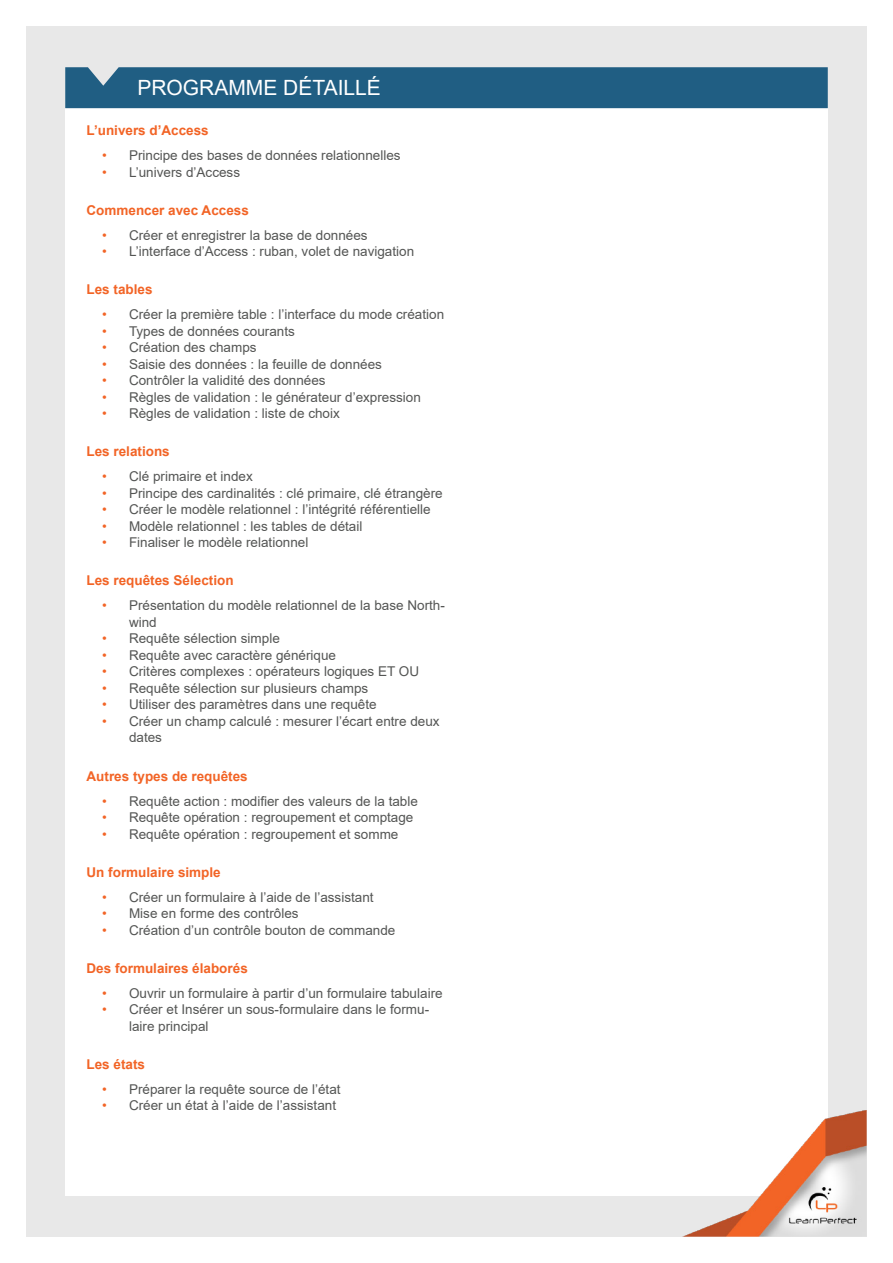
<style>
.page{position:relative;width:893px;height:1263px;background:#fff}
.page>*{position:absolute;margin:0;border:0;box-sizing:border-box;transform-origin:0 0}
.t1{font:21px "Arial";color:#fff}
.t2{font:13.5px/16.5px "Arial";color:#545554}
.t3{font:700 13.5px "Arial";color:#f26426}
.s1{color:#f26426}
</style>
<div class="page">
<div style="left:26px;top:26px;width:841px;height:1211px;background:#e8e8e8"></div>
<div style="left:65px;top:108px;width:763px;height:1088px;background:#fff"></div>
<div style="left:65px;top:67px;width:763px;height:41px;background:#205e83"></div>
<img style="left:682px;top:1111px;width:185px;height:126px">
<h1 class="t1" style="left:137px;top:74px;width:245px">PROGRAMME DÉTAILLÉ</h1>
<p class="t3" style="left:87px;top:121px;width:124px">L’univers d’Access</p>
<p class="t2" style="left:102px;top:147px;width:300px"><span class="s1">•</span> Principe des bases de données relationnelles</p>
<p class="t2" style="left:102px;top:163px;width:140px"><span class="s1">•</span> L’univers d’Access</p>
<p class="t3" style="left:87px;top:200px;width:164px">Commencer avec Access</p>
<p class="t2" style="left:102px;top:227px;width:267px"><span class="s1">•</span> Créer et enregistrer la base de données</p>
<p class="t2" style="left:102px;top:243px;width:314px"><span class="s1">•</span> L’interface d’Access : ruban, volet de navigation</p>
<p class="t3" style="left:87px;top:280px;width:68px">Les tables</p>
<p class="t2" style="left:102px;top:306px;width:344px"><span class="s1">•</span> Créer la première table : l’interface du mode création</p>
<p class="t2" style="left:102px;top:323px;width:194px"><span class="s1">•</span> Types de données courants</p>
<p class="t2" style="left:102px;top:339px;width:156px"><span class="s1">•</span> Création des champs</p>
<p class="t2" style="left:102px;top:356px;width:281px"><span class="s1">•</span> Saisie des données : la feuille de données</p>
<p class="t2" style="left:102px;top:372px;width:225px"><span class="s1">•</span> Contrôler la validité des données</p>
<p class="t2" style="left:102px;top:389px;width:320px"><span class="s1">•</span> Règles de validation : le générateur d’expression</p>
<p class="t2" style="left:102px;top:405px;width:239px"><span class="s1">•</span> Règles de validation : liste de choix</p>
<p class="t3" style="left:87px;top:442px;width:85px">Les relations</p>
<p class="t2" style="left:102px;top:468px;width:152px"><span class="s1">•</span> Clé primaire et index</p>
<p class="t2" style="left:102px;top:485px;width:342px"><span class="s1">•</span> Principe des cardinalités : clé primaire, clé étrangère</p>
<p class="t2" style="left:102px;top:501px;width:330px"><span class="s1">•</span> Créer le modèle relationnel : l’intégrité référentielle</p>
<p class="t2" style="left:102px;top:518px;width:262px"><span class="s1">•</span> Modèle relationnel : les tables de détail</p>
<p class="t2" style="left:102px;top:534px;width:208px"><span class="s1">•</span> Finaliser le modèle relationnel</p>
<p class="t3" style="left:87px;top:571px;width:149px">Les requêtes Sélection</p>
<p class="t2" style="left:129px;top:597px;width:317px;text-indent:-27px"><span class="s1">•</span> Présentation du modèle relationnel de la base North&shy;wind</p>
<p class="t2" style="left:102px;top:630px;width:179px"><span class="s1">•</span> Requête sélection simple</p>
<p class="t2" style="left:102px;top:647px;width:236px"><span class="s1">•</span> Requête avec caractère générique</p>
<p class="t2" style="left:102px;top:663px;width:319px"><span class="s1">•</span> Critères complexes : opérateurs logiques ET OU</p>
<p class="t2" style="left:102px;top:680px;width:268px"><span class="s1">•</span> Requête sélection sur plusieurs champs</p>
<p class="t2" style="left:102px;top:696px;width:276px"><span class="s1">•</span> Utiliser des paramètres dans une requête</p>
<p class="t2" style="left:129px;top:713px;width:312px;text-indent:-27px"><span class="s1">•</span> Créer un champ calculé : mesurer l’écart entre deux dates</p>
<p class="t3" style="left:87px;top:766px;width:163px">Autres types de requêtes</p>
<p class="t2" style="left:102px;top:792px;width:317px"><span class="s1">•</span> Requête action : modifier des valeurs de la table</p>
<p class="t2" style="left:102px;top:809px;width:313px"><span class="s1">•</span> Requête opération : regroupement et comptage</p>
<p class="t2" style="left:102px;top:825px;width:298px"><span class="s1">•</span> Requête opération : regroupement et somme</p>
<p class="t3" style="left:87px;top:862px;width:136px">Un formulaire simple</p>
<p class="t2" style="left:102px;top:888px;width:273px"><span class="s1">•</span> Créer un formulaire à l’aide de l’assistant</p>
<p class="t2" style="left:102px;top:905px;width:198px"><span class="s1">•</span> Mise en forme des contrôles</p>
<p class="t2" style="left:102px;top:921px;width:295px"><span class="s1">•</span> Création d’un contrôle bouton de commande</p>
<p class="t3" style="left:87px;top:958px;width:163px">Des formulaires élaborés</p>
<p class="t2" style="left:102px;top:985px;width:342px"><span class="s1">•</span> Ouvrir un formulaire à partir d’un formulaire tabulaire</p>
<p class="t2" style="left:129px;top:1001px;width:302px;text-indent:-27px"><span class="s1">•</span> Créer et Insérer un sous-formulaire dans le formu&shy;laire principal</p>
<p class="t3" style="left:87px;top:1054px;width:60px">Les états</p>
<p class="t2" style="left:102px;top:1081px;width:240px"><span class="s1">•</span> Préparer la requête source de l’état</p>
<p class="t2" style="left:102px;top:1097px;width:236px"><span class="s1">•</span> Créer un état à l’aide de l’assistant</p>
</div>
